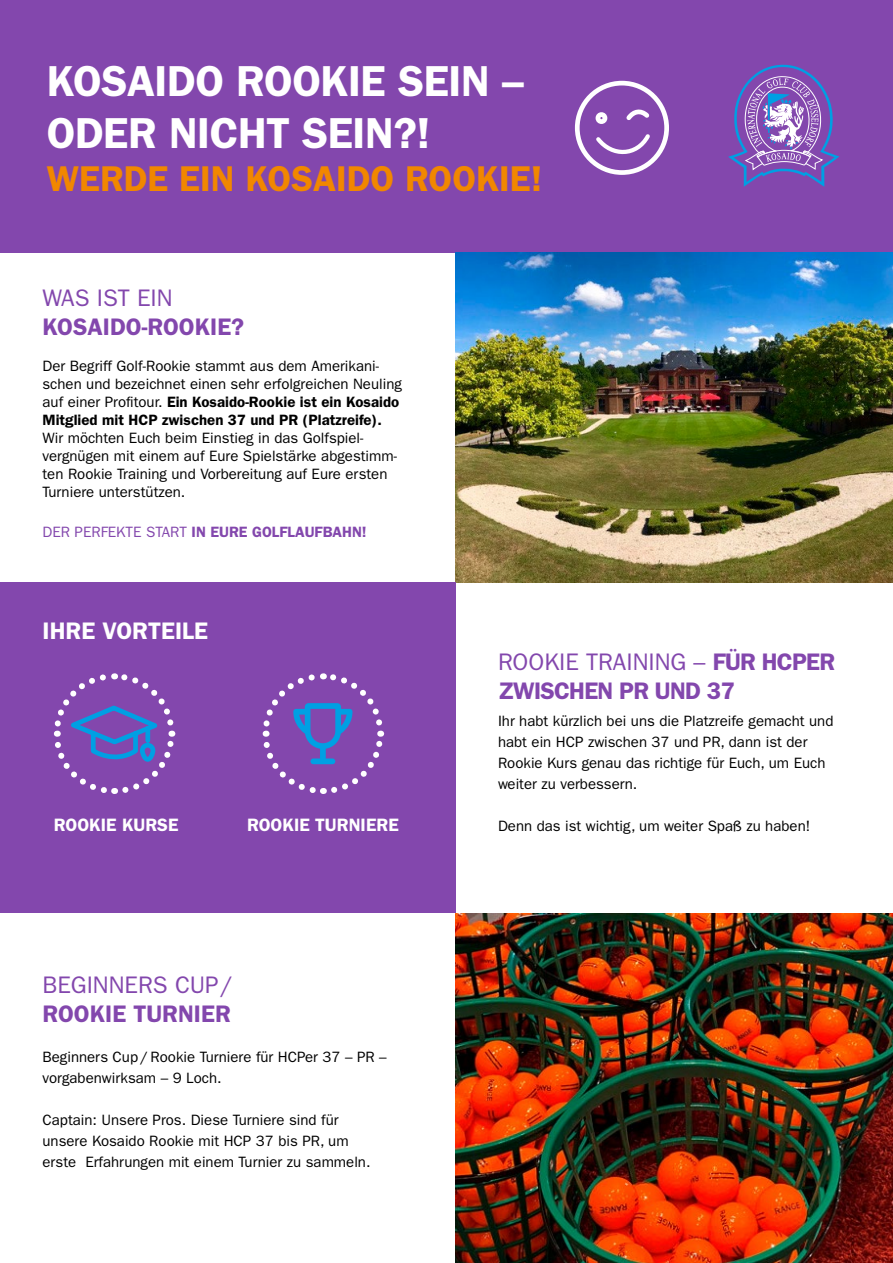
<style>
.page{position:relative;width:893px;height:1263px;background:#fff}
.page>*{position:absolute;margin:0;border:0;box-sizing:border-box;transform-origin:0 0}
.t1{font:600 43.5px/52.2px "ITC Franklin Gothic Std";letter-spacing:-.01em;color:#fff}
.t2{font:600 36px "ITC Franklin Gothic Std";color:#f18700}
.t3{font:600 24px/28.8px "ITC Franklin Gothic Std";letter-spacing:-.03em;color:#8347ad}
.t4{font:600 24px "ITC Franklin Gothic Std";color:#8347ad}
.t5{font:24px "ITC Franklin Gothic Std";color:#8347ad}
.t6{font:600 24px "ITC Franklin Gothic Std";color:#fff}
.t7{font:600 18px "ITC Franklin Gothic Std";color:#fff}
.t8{font:15px/18px "ITC Franklin Gothic Std";color:#000}
.t9{font:600 15px "ITC Franklin Gothic Std";color:#8347ad}
.s1{font-weight:600}
.s2{font-weight:400}
</style>
<div class="page">
<div style="left:0;top:0;width:893px;height:252px;background:#8347ad"></div>
<img style="left:455px;top:252px;width:438px;height:331px">
<img style="left:455px;top:913px;width:438px;height:350px">
<div style="left:0;top:583px;width:455px;height:330px;background:#8347ad"></div>
<svg style="left:728px;top:64px;width:111px;height:123px"></svg>
<svg style="left:53px;top:673px;width:123px;height:121px"></svg>
<svg style="left:262px;top:673px;width:123px;height:121px"></svg>
<div style="left:575px;top:81px;width:94px;height:94px;border:5px solid #fff;border-radius:50%"></div>
<svg style="left:596px;top:134px;width:57px;height:23px"></svg>
<div style="left:596px;top:112px;width:11px;height:12px;border:5px solid #fff;border-radius:50%"></div>
<svg style="left:626px;top:110px;width:24px;height:10px"></svg>
<h1 class="t1" style="left:47px;top:55px;width:478px">KOSAIDO ROOKIE SEIN –<br>ODER NICHT SEIN?!</h1>
<h2 class="t2" style="left:47px;top:158px;width:497px">WERDE EIN KOSAIDO ROOKIE!</h2>
<h3 class="t5" style="left:43px;top:284px;width:132px">WAS IST EIN</h3>
<h3 class="t4" style="left:43px;top:312px;width:203px">KOSAIDO-ROOKIE?</h3>
<p class="t8" style="left:43px;top:357px;width:361px">Der Begriff Golf-Rookie stammt aus dem Amerikani&shy;schen und bezeichnet einen sehr erfolgreichen Neuling auf einer Profitour. <span class="s1">Ein Kosaido-Rookie ist ein Kosaido Mitglied mit HCP zwischen 37 und PR (Platzreife).</span></p>
<p class="t8" style="left:43px;top:429px;width:356px">Wir möchten Euch beim Einstieg in das Golfspiel&shy;vergnügen mit einem auf Eure Spielstärke abgestimm&shy;ten Rookie Training und Vorbereitung auf Eure ersten Turniere unterstützen.</p>
<p class="t9" style="left:43px;top:523px;width:326px"><span class="s2">DER PERFEKTE START</span> IN EURE GOLFLAUFBAHN!</p>
<h3 class="t6" style="left:43px;top:617px;width:167px">IHRE VORTEILE</h3>
<p class="t7" style="left:54px;top:814px;width:126px">ROOKIE KURSE</p>
<p class="t7" style="left:247px;top:814px;width:153px">ROOKIE TURNIERE</p>
<h3 class="t5" style="left:43px;top:971px;width:192px">BEGINNERS CUP/</h3>
<h3 class="t4" style="left:43px;top:999px;width:190px">ROOKIE TURNIER</h3>
<p class="t8" style="left:43px;top:1047px;width:346px;line-height:21px">Beginners Cup /Rookie Turniere für HCPer 37 – PR – vorgabenwirksam – 9 Loch.</p>
<p class="t8" style="left:43px;top:1110px;width:330px;line-height:21px">Captain: Unsere Pros. Diese Turniere sind für unsere Kosaido Rookie mit HCP 37 bis PR, um erste Erfahrungen mit einem Turnier zu sammeln.</p>
<h3 class="t3" style="left:498px;top:648px;width:339px"><span class="s2">ROOKIE TRAINING –</span> FÜR HCPER<br>ZWISCHEN PR UND 37</h3>
<p class="t8" style="left:498px;top:711px;width:337px;line-height:21px">Ihr habt kürzlich bei uns die Platzreife gemacht und habt ein HCP zwischen 37 und PR, dann ist der Rookie Kurs genau das richtige für Euch, um Euch weiter zu verbessern.</p>
<p class="t8" style="left:498px;top:817px;width:314px">Denn das ist wichtig, um weiter Spaß zu haben!</p>
</div>
